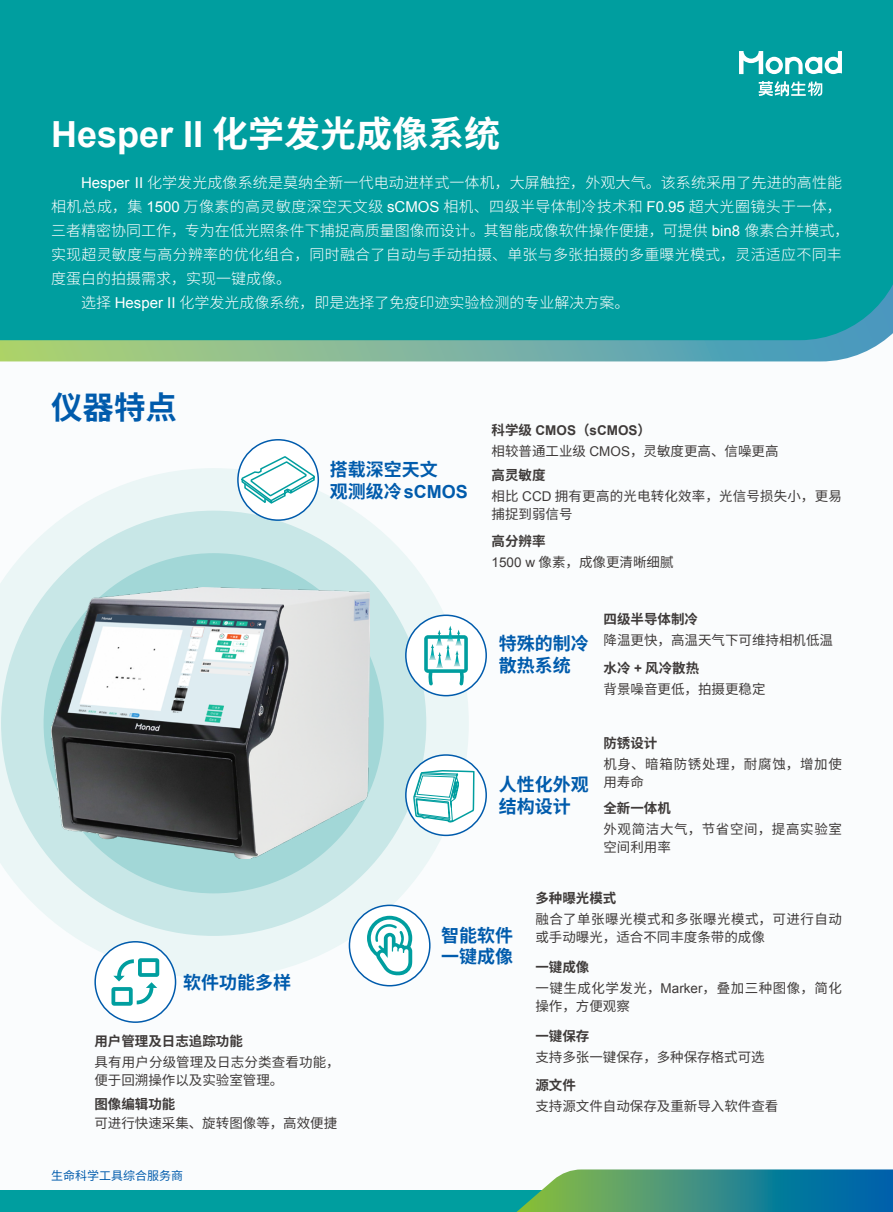
<style>
.page{position:relative;width:893px;height:1212px;background:#fafcfd}
.page>*{position:absolute;margin:0;border:0;box-sizing:border-box;transform-origin:0 0}
.t1{font:700 36px "Arial";color:#fff}
.t2{font:700 31.5px "Noto Sans Hans";color:#005bac}
.t3{font:700 18px/21.6px "Noto Sans Hans";color:#005bac}
.t4{font:700 18px "Arial";color:#005bac}
.t5{font:300 15px "Noto Sans Hans";letter-spacing:.01em;color:#fff}
.t6{font:13.5px/21px "Noto Sans Hans";color:#3e3a39}
.t7{font:700 13.5px "Noto Sans Hans";color:#3e3a39}
.t8{font:13.5px/18px "Noto Sans Hans";letter-spacing:.05em;color:#3e3a39}
.t9{font:13.5px/18px "Noto Sans Hans";letter-spacing:.035em;color:#3e3a39}
.t10{font:13.5px/21px "Noto Sans Hans";letter-spacing:.04em;color:#3e3a39}
.t11{font:700 13.5px "Arial";color:#3e3a39}
.t12{font:12px "Noto Sans Hans";color:#005bac}
.s1{font-family:"Noto Sans Hans"}
.s2{font-family:"Arial";font-weight:400}
.s3{font-family:"Arial"}
.s4{font-weight:700}
.s5{font-family:"Arial";font-weight:700}
</style>
<div class="page">
<svg style="left:0;top:340px;width:885px;height:21px"></svg>
<div style="left:0;top:0;width:893px;height:340px;background:#009e9f"></div>
<svg style="left:0;top:468px;width:469px;height:510px;fill:#ebf6f6"></svg>
<div style="left:1px;top:511px;width:425px;height:425px;background:#c8e7e7;border-radius:50%"></div>
<div style="left:0;top:1191px;width:587px;height:21px;background:#009e9f"></div>
<svg style="left:739px;top:51px;width:103px;height:45px"></svg>
<div style="left:238px;top:440px;width:80px;height:80px;background:#fff;border-radius:50%"></div>
<div style="left:237px;top:439px;width:82px;height:82px;border:2px solid #005bac;border-radius:50%"></div>
<div style="left:406px;top:615px;width:80px;height:81px;background:#fff;border-radius:50%"></div>
<div style="left:405px;top:614px;width:82px;height:82px;border:2px solid #005bac;border-radius:50%"></div>
<div style="left:406px;top:755px;width:80px;height:80px;background:#fff;border-radius:50%"></div>
<svg style="left:349px;top:905px;width:81px;height:81px"></svg>
<div style="left:95px;top:942px;width:81px;height:80px;background:#fff;border-radius:50%"></div>
<div style="left:94px;top:941px;width:82px;height:82px;border:2px solid #005bac;border-radius:50%"></div>
<img style="left:448px;top:626px;width:4px;height:9px">
<img style="left:457px;top:630px;width:4px;height:5px">
<img style="left:437px;top:630px;width:4px;height:5px">
<svg style="left:424px;top:635px;width:44px;height:50px"></svg>
<div style="left:44px;top:553px;width:340px;height:340px;background:#a2d7d7;border-radius:50%"></div>
<svg style="left:240px;top:455px;width:76px;height:50px"></svg>
<svg style="left:516px;top:1169px;width:377px;height:43px"></svg>
<img style="left:51px;top:587px;width:318px;height:272px">
<svg style="left:367px;top:769px;width:108px;height:218px"></svg>
<svg style="left:111px;top:958px;width:48px;height:48px"></svg>
<h1 class="t1" style="left:51px;top:110px;width:451px">Hesper II <span class="s1">化学发光成像系统</span></h1>
<p class="t5" style="left:81px;top:174px;width:763px"><span class="s2">Hesper II</span> 化学发光成像系统是莫纳全新一代电动进样式一体机，大屏触控，外观大气。该系统采用了先进的高性能</p>
<p class="t5" style="left:51px;top:198px;width:792px">相机总成，集 <span class="s2">1500</span> 万像素的高灵敏度深空天文级 <span class="s2">sCMOS</span> 相机、四级半导体制冷技术和 <span class="s2">F0.95</span> 超大光圈镜头于一体，</p>
<p class="t5" style="left:51px;top:222px;width:800px">三者精密协同工作，专为在低光照条件下捕捉高质量图像而设计。其智能成像软件操作便捷，可提供 <span class="s2">bin8</span> 像素合并模式，</p>
<p class="t5" style="left:51px;top:246px;width:792px">实现超灵敏度与高分辨率的优化组合，同时融合了自动与手动拍摄、单张与多张拍摄的多重曝光模式，灵活适应不同丰</p>
<p class="t5" style="left:51px;top:270px;width:241px">度蛋白的拍摄需求，实现一键成像。</p>
<p class="t5" style="left:81px;top:294px;width:550px">选择 <span class="s2">Hesper II</span> 化学发光成像系统，即是选择了免疫印迹实验检测的专业解决方案。</p>
<h2 class="t2" style="left:51px;top:390px;width:127px">仪器特点</h2>
<p class="t3" style="left:330px;top:459px;width:109px">搭载深空天文</p>
<p class="t4" style="left:330px;top:479px;width:140px"><span class="s1">观测级冷</span>sCMOS</p>
<p class="t11" style="left:492px;top:421px;width:161px"><span class="s1">科学级</span> CMOS<span class="s1">（</span>sCMOS<span class="s1">）</span></p>
<p class="t6" style="left:492px;top:440px;width:288px">相较普通工业级 <span class="s3">CMOS</span>，灵敏度更高、信噪更高</p>
<p class="t6" style="left:492px;top:465px;width:352px"><span class="s4">高灵敏度<br></span>相比 <span class="s3">CCD</span> 拥有更高的光电转化效率，光信号损失小，更易</p>
<p class="t6" style="left:492px;top:504px;width:82px">捕捉到弱信号</p>
<p class="t6" style="left:492px;top:531px;width:183px"><span class="s4">高分辨率<br></span><span class="s3">1500 w</span> 像素，成像更清晰细腻</p>
<p class="t3" style="left:499px;top:633px;width:91px">特殊的制冷散热系统</p>
<p class="t7" style="left:604px;top:612px;width:96px">四级半导体制冷</p>
<p class="t6" style="left:604px;top:630px;width:231px">降温更快，高温天气下可维持相机低温</p>
<p class="t6" style="left:604px;top:658px;width:163px"><span class="s4">水冷</span> <span class="s5">+</span> <span class="s4">风冷散热<br></span>背景噪音更低，拍摄更稳定</p>
<p class="t3" style="left:499px;top:774px;width:91px">人性化外观结构设计</p>
<p class="t7" style="left:603px;top:735px;width:55px">防锈设计</p>
<p class="t8" style="left:603px;top:755px;width:240px">机身、暗箱防锈处理，耐腐蚀，增加使用寿命</p>
<p class="t7" style="left:603px;top:800px;width:69px">全新一体机</p>
<p class="t8" style="left:603px;top:820px;width:240px">外观简洁大气，节省空间，提高实验室空间利用率</p>
<p class="t3" style="left:183px;top:972px;width:109px">软件功能多样</p>
<p class="t7" style="left:94px;top:1034px;width:150px">用户管理及日志追踪功能</p>
<p class="t6" style="left:94px;top:1054px;width:247px;line-height:18px">具有用户分级管理及日志分类查看功能，便于回溯操作以及实验室管理。</p>
<p class="t7" style="left:94px;top:1096px;width:83px">图像编辑功能</p>
<p class="t6" style="left:94px;top:1113px;width:244px">可进行快速采集、旋转图像等，高效便捷</p>
<p class="t12" style="left:51px;top:1169px;width:133px">生命科学工具综合服务商</p>
<p class="t3" style="left:441px;top:924px;width:73px">智能软件一键成像</p>
<p class="t7" style="left:535px;top:890px;width:82px">多种曝光模式</p>
<p class="t9" style="left:535px;top:910px;width:308px">融合了单张曝光模式和多张曝光模式，可进行自动或手动曝光，适合不同丰度条带的成像</p>
<p class="t10" style="left:535px;top:957px;width:308px"><span class="s4">一键成像<br></span>一键生成化学发光，<span class="s3">Marker</span>，叠加三种图像，简化</p>
<p class="t6" style="left:535px;top:996px;width:96px">操作，方便观察</p>
<p class="t7" style="left:535px;top:1029px;width:55px">一键保存</p>
<p class="t6" style="left:535px;top:1047px;width:231px">支持多张一键保存，多种保存格式可选</p>
<p class="t7" style="left:535px;top:1077px;width:42px">源文件</p>
<p class="t6" style="left:535px;top:1096px;width:245px">支持源文件自动保存及重新导入软件查看</p>
</div>
